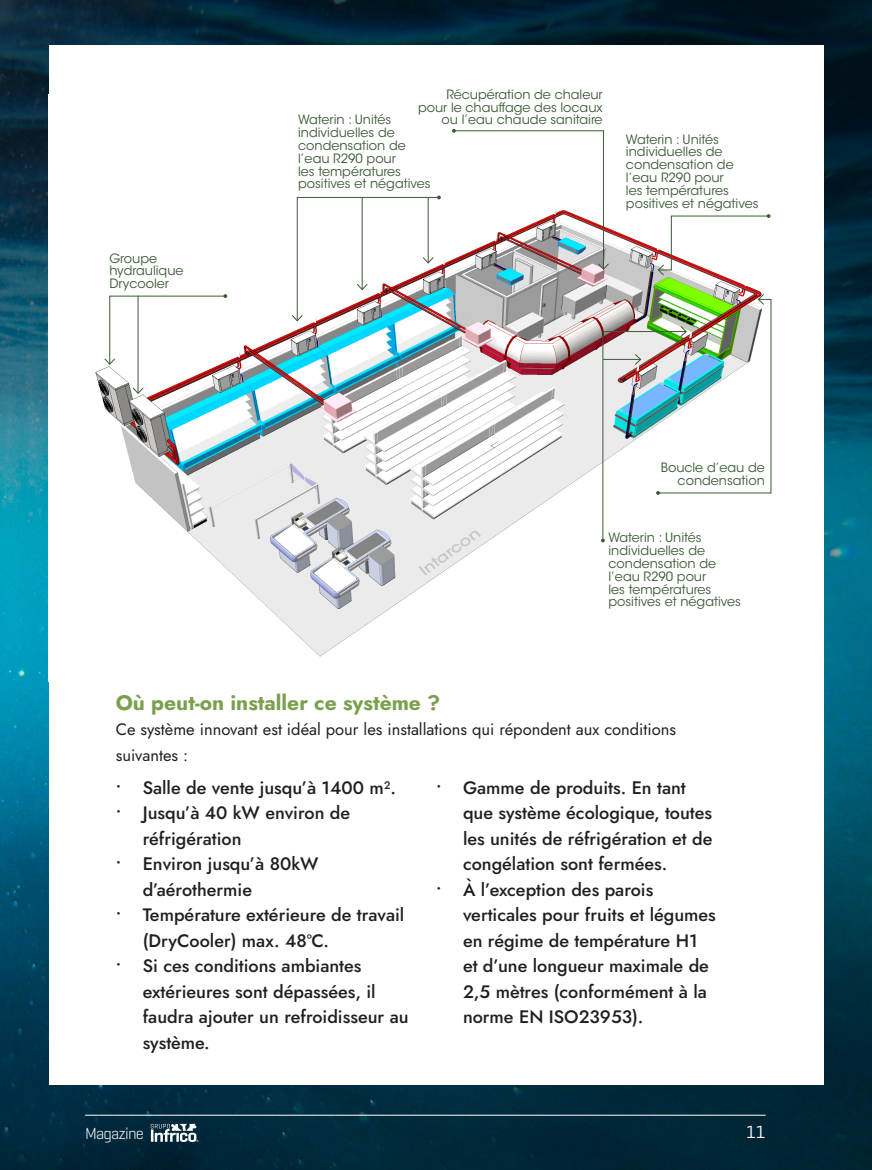
<style>
.page{position:relative;width:872px;height:1170px;background:#fff}
.page>*{position:absolute;margin:0;border:0;box-sizing:border-box;transform-origin:0 0}
.t1{font:700 21px "Jost";color:#7aa04c}
.t2{font:500 18px/25.5px "Jost";color:#231f20}
.t3{font:18px "Geogrotesque";color:#fff}
.t4{font:16.5px/25.5px "Jost";color:#231f20}
.t5{font:300 16.35px "Geogrotesque";letter-spacing:-.05em;color:#fff}
.t6{font:12.75px/12.8px "ITC Avant Garde Std";color:#3c5a36}
</style>
<div class="page">
<img style="left:0;top:0;width:872px;height:1169px">
<svg style="left:151px;top:1123px;width:47px;height:19px"></svg>
<hr style="left:85px;top:1114px;width:680px;height:1px;background:#fff">
<div style="left:49px;top:45px;width:774px;height:1039px;background:#fff"></div>
<img style="left:95px;top:128px;width:676px;height:529px">
<svg style="left:103px;top:294px;width:124px;height:71px"></svg>
<hr style="left:138px;top:296px;width:1px;height:97px;background:#3c5a36">
<svg style="left:132px;top:386px;width:12px;height:9px"></svg>
<svg style="left:291px;top:195px;width:150px;height:127px"></svg>
<svg style="left:452px;top:129px;width:158px;height:141px"></svg>
<svg style="left:657px;top:214px;width:113px;height:62px"></svg>
<svg style="left:601px;top:293px;width:171px;height:249px"></svg>
<p class="t6" style="left:109px;top:252px;width:49px">Groupe</p>
<p class="t6" style="left:109px;top:264px;width:76px">hydraulique<br>Drycooler</p>
<p class="t6" style="left:418px;top:88px;width:186px;text-align:right">Récupération de chaleur pour le chauffage des locaux ou l’eau chaude sanitaire</p>
<p class="t6" style="left:298px;top:113px;width:134px">Waterin : Unités individuelles de condensation de l’eau R290 pour<br>les températures positives et négatives</p>
<p class="t6" style="left:626px;top:133px;width:134px">Waterin : Unités individuelles de condensation de l’eau R290 pour<br>les températures positives et négatives</p>
<p class="t6" style="left:660px;top:461px;width:106px;text-align:right">Boucle d’eau de condensation</p>
<p class="t6" style="left:608px;top:531px;width:134px">Waterin : Unités individuelles de condensation de l’eau R290 pour<br>les températures positives et négatives</p>
<p class="t1" style="left:116px;top:688px;width:326px">Où peut-on installer ce système ?</p>
<p class="t4" style="left:116px;top:716px;width:562px">Ce système innovant est idéal pour les installations qui répondent aux conditions suivantes :</p>
<p class="t2" style="left:116px;top:774px;width:282px">• Salle de vente jusqu’à 1400 m².</p>
<p class="t2" style="left:143px;top:800px;width:209px;text-indent:-27px">• Jusqu’à 40 kW environ de réfrigération</p>
<p class="t2" style="left:143px;top:851px;width:177px;text-indent:-27px">• Environ jusqu’à 80kW d’aérothermie</p>
<p class="t2" style="left:143px;top:902px;width:263px;text-indent:-27px">• Température extérieure de travail (DryCooler) max. 48ºC.</p>
<p class="t2" style="left:143px;top:953px;width:267px;text-indent:-27px">• Si ces conditions ambiantes extérieures sont dépassées, il faudra ajouter un refroidisseur au système.</p>
<p class="t2" style="left:463px;top:774px;width:251px;text-indent:-27px">• Gamme de produits. En tant que système écologique, toutes les unités de réfrigération et de congélation sont fermées.</p>
<p class="t2" style="left:463px;top:876px;width:254px;text-indent:-27px">• À l’exception des parois verticales pour fruits et légumes en régime de température H1 et d’une longueur maximale de<br>2,5 mètres (conformément à la norme EN ISO23953).</p>
<p class="t5" style="left:85px;top:1122px;width:60px">Magazine</p>
<p class="t3" style="left:746px;top:1120px;width:21px">11</p>
</div>
